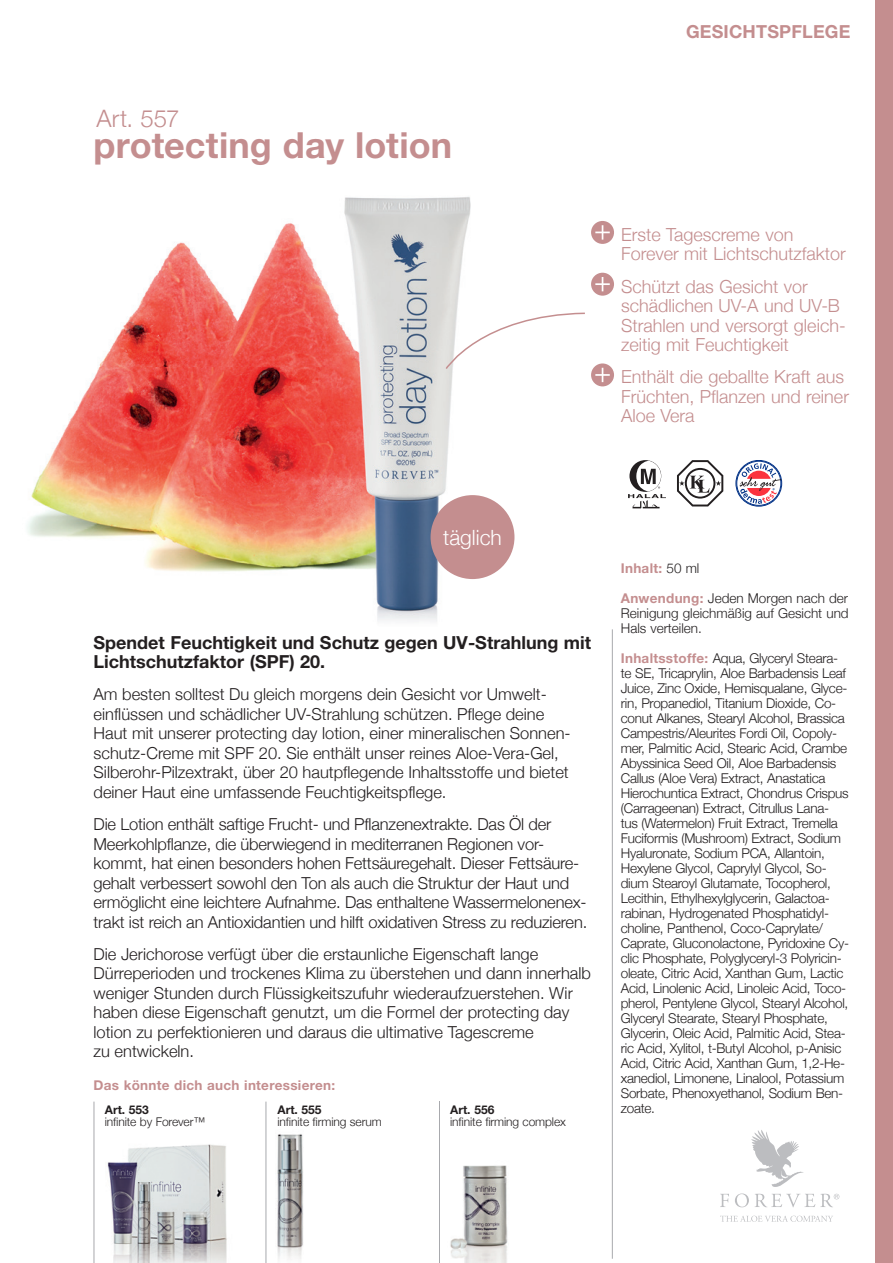
<style>
.page{position:relative;width:893px;height:1263px;background:#fff}
.page>*{position:absolute;margin:0;border:0;box-sizing:border-box;transform-origin:0 0}
.t1{font:700 36px "Helvetica Neue LT Pro";color:#c48e8f}
.t2{font:300 24px "Helvetica Neue";color:#c48e8f}
.t3{font:300 21px "Helvetica Neue";color:#fff}
.t4{font:300 18px/19.5px "Helvetica Neue";color:#c48e8f}
.t5{font:700 18px/19.5px "Helvetica Neue LT Pro";color:#231f20}
.t6{font:700 18px "Helvetica Neue LT Pro";letter-spacing:.01em;color:#c48e8f}
.t7{font:300 16.5px/19.5px "Helvetica Neue";color:#231f20}
.t8{font:300 13.5px/15px "Helvetica Neue";letter-spacing:-.02em;color:#231f20;text-align:justify}
.t9{font:700 13.5px "Helvetica Neue LT Pro";letter-spacing:.02em;color:#c48e8f}
.t10{font:300 12px "Helvetica Neue";letter-spacing:-.01em;color:#231f20}
.t11{font:700 12px "Helvetica Neue LT Pro";color:#231f20}
.s1{font-family:"Helvetica Neue";font-weight:300;color:#231f20}
.s2{font-family:"Helvetica Neue LT Pro";font-weight:700;color:#c48e8f}
</style>
<div class="page">
<img style="left:27px;top:197px;width:697px;height:908px">
<img style="left:735px;top:0;width:141px;height:1263px">
<img style="left:93px;top:1105px;width:1px;height:158px">
<img style="left:265px;top:1105px;width:471px;height:53px">
<img style="left:265px;top:1158px;width:471px;height:105px">
<div style="left:876px;top:0;width:17px;height:1263px;background:#c48e8f"></div>
<hr style="left:612px;top:629px;width:1px;height:630px;background:#a8a9ad">
<img style="left:275px;top:1129px;width:31px;height:134px">
<img style="left:107px;top:1144px;width:120px;height:119px">
<hr style="left:266px;top:1101px;width:1px;height:162px;background:#a8a9ad">
<hr style="left:440px;top:1101px;width:1px;height:162px;background:#a8a9ad">
<hr style="left:94px;top:1101px;width:1px;height:162px;background:#a8a9ad">
<svg style="left:677px;top:460px;width:46px;height:46px"></svg>
<svg style="left:629px;top:460px;width:32px;height:32px"></svg>
<svg style="left:636px;top:461px;width:25px;height:30px"></svg>
<svg style="left:641px;top:469px;width:19px;height:19px"></svg>
<svg style="left:628px;top:494px;width:38px;height:14px"></svg>
<svg style="left:445px;top:312px;width:141px;height:58px"></svg>
<img style="left:440px;top:1161px;width:71px;height:102px">
<div style="left:736px;top:460px;width:46px;height:46px;border:1px solid #003186;border-radius:50%"></div>
<div style="left:737px;top:461px;width:44px;height:44px;border:1px solid #003186;border-radius:50%"></div>
<svg style="left:740px;top:463px;width:41px;height:41px"></svg>
<svg style="left:720px;top:1194px;width:9px;height:13px"></svg>
<svg style="left:735px;top:1130px;width:104px;height:77px"></svg>
<svg style="left:720px;top:1215px;width:113px;height:7px"></svg>
<div style="left:591px;top:221px;width:23px;height:23px;background:#c48e8f;border-radius:50%"></div>
<svg style="left:595px;top:225px;width:15px;height:15px"></svg>
<div style="left:591px;top:273px;width:23px;height:23px;background:#c48e8f;border-radius:50%"></div>
<svg style="left:595px;top:277px;width:15px;height:14px"></svg>
<div style="left:591px;top:363px;width:23px;height:23px;background:#c48e8f;border-radius:50%"></div>
<svg style="left:595px;top:368px;width:15px;height:14px"></svg>
<div style="left:431px;top:495px;width:83px;height:84px;background:#c48e8f;border-radius:50%"></div>
<h2 class="t2" style="left:97px;top:99px;width:85px">Art. 557</h2>
<h1 class="t1" style="left:94px;top:123px;width:360px">protecting day lotion</h1>
<h3 class="t6" style="left:686px;top:21px;width:166px">GESICHTSPFLEGE</h3>
<h3 class="t4" style="left:621px;top:224px;width:226px">Erste Tagescreme von<br>Forever mit Lichtschutzfaktor</h3>
<h3 class="t4" style="left:621px;top:275px;width:226px">Schützt das Gesicht vor schädlichen UV-A und UV-B<br>Strahlen und versorgt gleich&shy;zeitig mit Feuchtigkeit</h3>
<h3 class="t4" style="left:621px;top:366px;width:229px">Enthält die geballte Kraft aus<br>Früchten, Pflanzen und reiner<br>Aloe Vera</h3>
<h3 class="t3" style="left:443px;top:521px;width:60px">täglich</h3>
<h3 class="t5" style="left:94px;top:632px;width:499px">Spendet Feuchtigkeit und Schutz gegen UV-Strahlung mit<br>Lichtschutzfaktor (SPF) 20.</h3>
<p class="t7" style="left:94px;top:684px;width:479px">Am besten solltest Du gleich morgens dein Gesicht vor Umwelt&shy;einflüssen und schädlicher UV-Strahlung schützen. Pflege deine Haut mit unserer protecting day lotion, einer mineralischen Sonnen&shy;schutz-Creme mit SPF 20. Sie enthält unser reines Aloe-Vera-Gel, Silberohr-Pilzextrakt, über 20 hautpflegende Inhaltsstoffe und bietet deiner Haut eine umfassende Feuchtigkeitspflege.</p>
<p class="t7" style="left:94px;top:813px;width:495px">Die Lotion enthält saftige Frucht- und Pflanzenextrakte. Das Öl der Meerkohlpflanze, die überwiegend in mediterranen Regionen vor&shy;kommt, hat einen besonders hohen Fettsäuregehalt. Dieser Fettsäure&shy;gehalt verbessert sowohl den Ton als auch die Struktur der Haut und ermöglicht eine leichtere Aufnahme. Das enthaltene Wassermelonenex&shy;trakt ist reich an Antioxidantien und hilft oxidativen Stress zu reduzieren.</p>
<p class="t7" style="left:94px;top:943px;width:499px">Die Jerichorose verfügt über die erstaunliche Eigenschaft lange Dürreperioden und trockenes Klima zu überstehen und dann innerhalb weniger Stunden durch Flüssigkeitszufuhr wiederaufzuerstehen. Wir haben diese Eigenschaft genutzt, um die Formel der protecting day lotion zu perfektionieren und daraus die ultimative Tagescreme<br>zu entwickeln.</p>
<p class="t9" style="left:94px;top:1076px;width:243px">Das könnte dich auch interessieren:</p>
<p class="t9" style="left:621px;top:560px;width:80px">Inhalt: <span class="s1">50 ml</span></p>
<p class="t8" style="left:621px;top:590px;width:229px"><span class="s2">Anwendung:</span> Jeden Morgen nach der Reinigung gleichmäßig auf Gesicht und Hals verteilen.</p>
<p class="t8" style="left:621px;top:650px;width:230px;text-align:left"><span class="s2">Inhaltsstoffe:</span> Aqua, Glyceryl Steara&shy;te SE, Tricaprylin, Aloe Barbadensis Leaf Juice, Zinc Oxide, Hemisqualane, Glyce&shy;rin, Propanediol, Titanium Dioxide, Co&shy;conut Alkanes, Stearyl Alcohol, Brassica Campestris/Aleurites Fordi Oil, Copoly&shy;mer, Palmitic Acid, Stearic Acid, Crambe Abyssinica Seed Oil, Aloe Barbadensis Callus (Aloe Vera) Extract, Anastatica Hierochuntica Extract, Chondrus Crispus (Carrageenan) Extract, Citrullus Lana&shy;tus (Watermelon) Fruit Extract, Tremella Fuciformis (Mushroom) Extract, Sodium Hyaluronate, Sodium PCA, Allantoin, Hexylene Glycol, Caprylyl Glycol, So&shy;dium Stearoyl Glutamate, Tocopherol, Lecithin, Ethylhexylglycerin, Galactoa&shy;rabinan, Hydrogenated Phosphatidyl&shy;choline, Panthenol, Coco-Caprylate/ Caprate, Gluconolactone, Pyridoxine Cy&shy;clic Phosphate, Polyglyceryl-3 Polyricin&shy;oleate, Citric Acid, Xanthan Gum, Lactic Acid, Linolenic Acid, Linoleic Acid, Toco&shy;pherol, Pentylene Glycol, Stearyl Alcohol, Glyceryl Stearate, Stearyl Phosphate, Glycerin, Oleic Acid, Palmitic Acid, Stea&shy;ric Acid, Xylitol, t-Butyl Alcohol, p-Anisic Acid, Citric Acid, Xanthan Gum, 1,2-He&shy;xanediol, Limonene, Linalool, Potassium Sorbate, Phenoxyethanol, Sodium Ben-</p>
<p class="t11" style="left:105px;top:1102px;width:46px">Art. 553</p>
<p class="t8" style="left:621px;top:1100px;width:36px">zoate.</p>
<p class="t10" style="left:105px;top:1112px;width:102px">infinite by Forever™</p>
<p class="t11" style="left:277px;top:1102px;width:46px">Art. 555</p>
<p class="t10" style="left:277px;top:1112px;width:106px">infinite firming serum</p>
<p class="t11" style="left:450px;top:1102px;width:46px">Art. 556</p>
<p class="t10" style="left:450px;top:1112px;width:117px">infinite firming complex</p>
</div>
